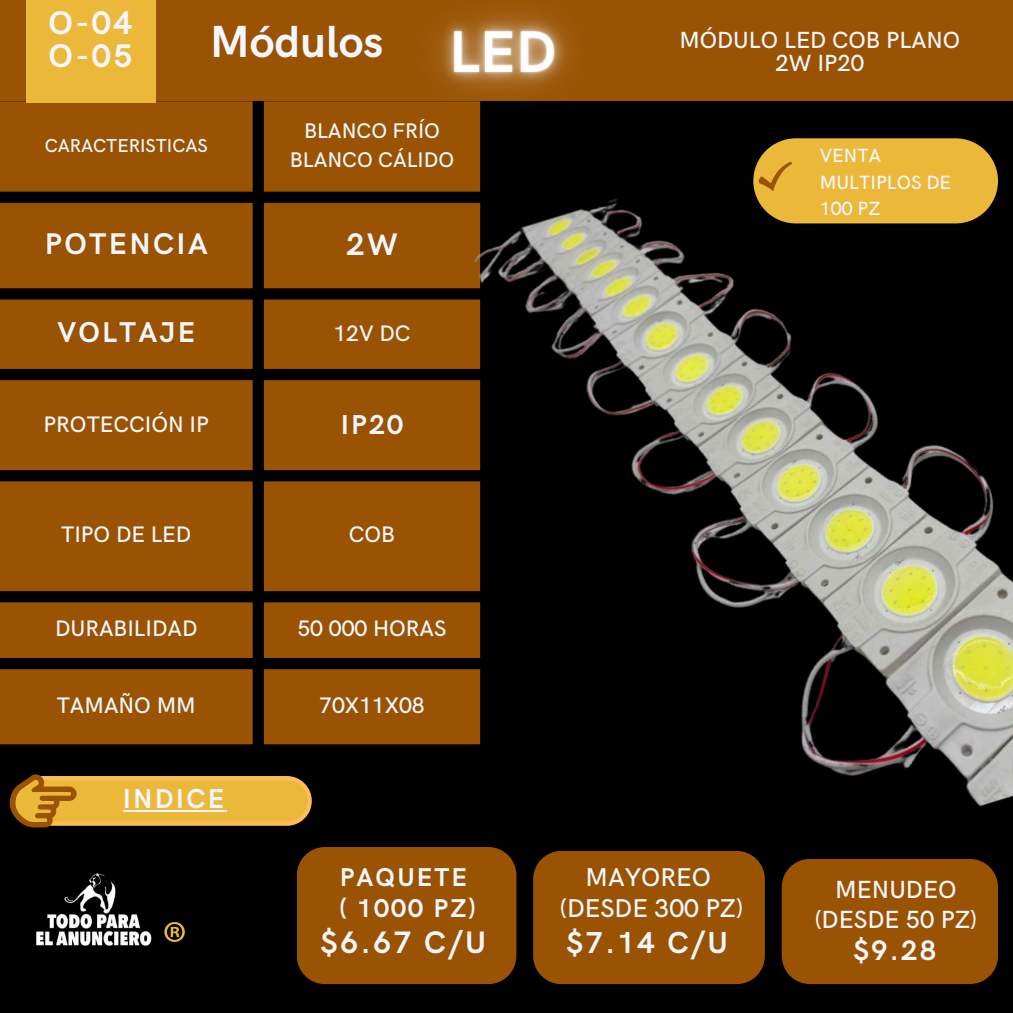
<style>
.page{position:relative;width:1013px;height:1013px;background:#fff}
.page>*{position:absolute;margin:0;border:0;box-sizing:border-box;transform-origin:0 0}
.t1{font:700 45.12px "HK Grotesk";color:#f4f6fc}
.t2{font:700 32.75px/32.6px "HK Grotesk";color:#f4f6fc}
.t3{font:700 31.25px "HK Grotesk";color:#f4f6fc}
.t4{font:700 31.12px "HK Grotesk";color:#f4f6fc}
.t5{font:700 30.38px "HK Grotesk";color:#f4f6fc}
.t6{font:700 30px "HK Grotesk";letter-spacing:.08em;color:#f4f6fc}
.t7{font:700 28.75px "HK Grotesk";letter-spacing:.08em;color:#f4f6fc}
.t8{font:700 28.38px "HK Grotesk";color:#f4f6fc}
.t9{font:700 27.5px "HK Grotesk";color:#f4f6fc}
.t10{font:700 27.38px "HK Grotesk";letter-spacing:.08em;color:#f4f6fc}
.t11{font:500 25.88px/31px "HK Grotesk";color:#f4f6fc;text-align:center}
.t12{font:700 25.88px/31px "HK Grotesk";letter-spacing:.08em;color:#f4f6fc}
.t13{font:500 24.88px/30px "HK Grotesk";color:#f4f6fc;text-align:center}
.t14{font:500 23.38px "HK Grotesk";color:#f4f6fc}
.t15{font:500 22.5px "HK Grotesk";color:#f4f6fc}
.t16{font:500 21.25px/29px "HK Grotesk";color:#f4f6fc;text-align:center}
.t17{font:500 19.25px/26.2px "HK Grotesk";color:#f4f6fc}
.t18{font:500 18.75px "HK Grotesk";color:#f4f6fc}
</style>
<div class="page">
<div style="left:0;top:0;width:1012px;height:1012px;background:#000"></div>
<svg style="left:0;top:101px;width:466px;height:643px;fill:#995302"></svg>
<img style="left:466px;top:169px;width:546px;height:762px">
<div style="left:0;top:0;width:1012px;height:101px;background:#995302"></div>
<img style="left:370px;top:10px;width:200px;height:159px">
<div style="left:781px;top:859px;width:216px;height:125px;background:#995302;border-radius:28px"></div>
<div style="left:533px;top:851px;width:231px;height:133px;background:#995302;border-radius:28px"></div>
<div style="left:297px;top:847px;width:219px;height:137px;background:#995302"></div>
<div style="left:26px;top:0;width:129px;height:103px;background:#ebb839"></div>
<svg style="left:10px;top:774px;width:299px;height:53px"></svg>
<hr style="left:123px;top:810px;width:103px;height:2px;background:#f4f6fc">
<svg style="left:753px;top:138px;width:245px;height:85px"></svg>
<svg style="left:164px;top:922px;width:21px;height:19px"></svg>
<img style="left:36px;top:873px;width:116px;height:73px">
<h2 class="t2" style="left:48px;top:8px;width:86px">O-04<br>O-05</h2>
<h1 class="t1" style="left:210px;top:17px;width:175px">Módulos</h1>
<p class="t18" style="left:45px;top:135px;width:165px">CARACTERISTICAS</p>
<p class="t16" style="left:290px;top:117px;width:166px">BLANCO FRÍO<br>BLANCO CÁLIDO</p>
<h3 class="t6" style="left:45px;top:227px;width:164px">POTENCIA</h3>
<h3 class="t3" style="left:346px;top:227px;width:53px">2W</h3>
<p class="t7" style="left:57px;top:316px;width:139px">VOLTAJE</p>
<p class="t15" style="left:333px;top:320px;width:79px">12V DC</p>
<p class="t15" style="left:44px;top:411px;width:167px">PROTECCIÓN IP</p>
<p class="t9" style="left:341px;top:409px;width:64px">IP20</p>
<p class="t15" style="left:61px;top:522px;width:132px">TIPO DE LED</p>
<p class="t15" style="left:349px;top:522px;width:48px">COB</p>
<p class="t15" style="left:55px;top:616px;width:144px">DURABILIDAD</p>
<p class="t15" style="left:297px;top:616px;width:150px">50 000 HORAS</p>
<p class="t15" style="left:57px;top:693px;width:140px">TAMAÑO MM</p>
<p class="t15" style="left:319px;top:693px;width:107px">70X11X08</p>
<p class="t10" style="left:123px;top:783px;width:103px">INDICE</p>
<p class="t12" style="left:339px;top:862px;width:138px">PAQUETE ( 1000 PZ)</p>
<h3 class="t4" style="left:320px;top:925px;width:167px">$6.67 C/U</h3>
<p class="t14" style="left:679px;top:27px;width:282px">MÓDULO LED COB PLANO</p>
<p class="t7" style="left:670px;top:38px;width:245px">BOTON BLANCO</p>
<p class="t14" style="left:775px;top:50px;width:90px">2W IP20</p>
<p class="t17" style="left:819px;top:143px;width:133px">VENTA<br>MULTIPLOS DE<br>100 PZ</p>
<p class="t11" style="left:560px;top:862px;width:185px">MAYOREO (DESDE 300 PZ)</p>
<h3 class="t5" style="left:566px;top:925px;width:163px">$7.14 C/U</h3>
<p class="t13" style="left:814px;top:875px;width:164px">MENUDEO (DESDE 50 PZ)</p>
<p class="t8" style="left:853px;top:934px;width:84px">$9.28</p>
</div>
